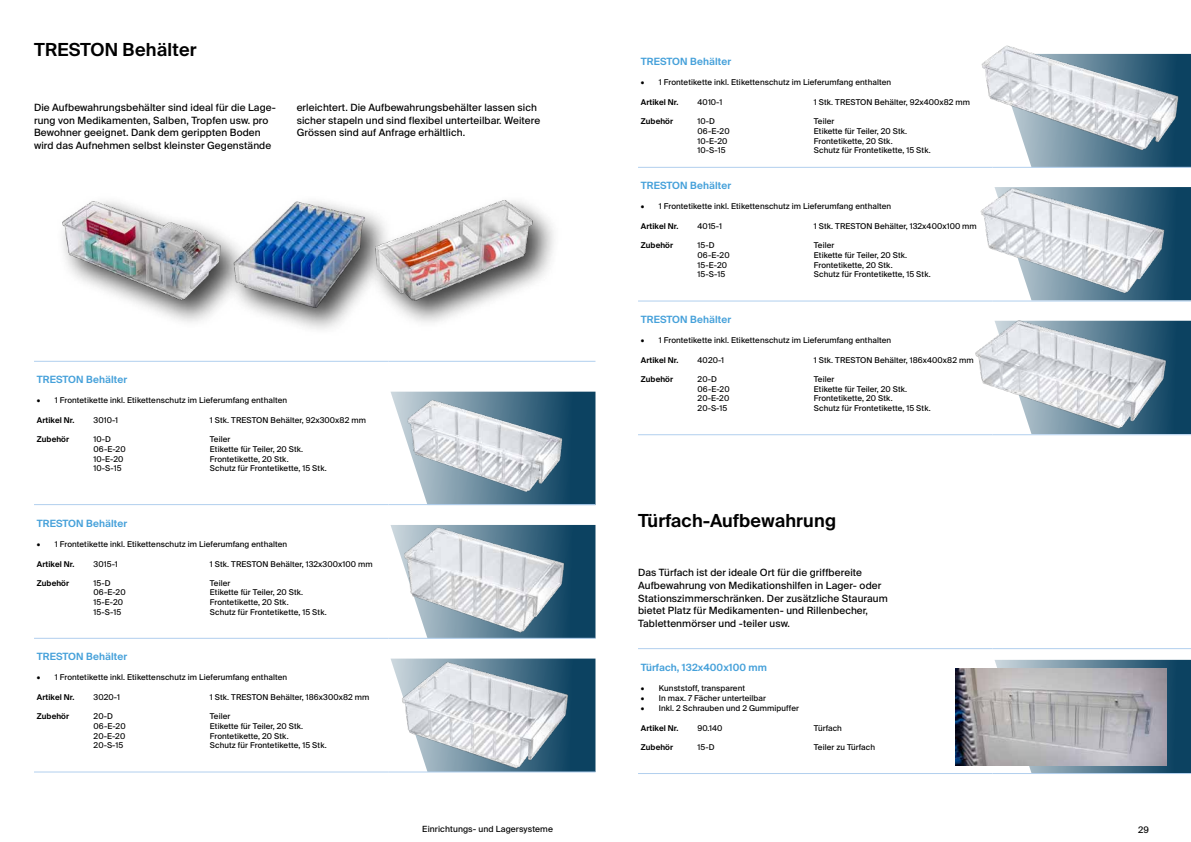
<style>
.page{position:relative;width:1191px;height:842px;background:#fff}
.page>*{position:absolute;margin:0;border:0;box-sizing:border-box;transform-origin:0 0}
.t1{font:600 18px "Suisse Intl";letter-spacing:.01em;color:#000}
.t2{font:10px/12.6px "Suisse Intl";letter-spacing:.01em;color:#000}
.t3{font:600 10px "Suisse Intl";letter-spacing:.01em;color:#46a1da}
.t4{font:9px "Suisse Intl";color:#000}
.t5{font:8.5px "Suisse Intl";letter-spacing:.01em;color:#000}
.t6{font:8px "Suisse Intl";letter-spacing:.01em;color:#000}
.t7{font:600 8px "Suisse Intl";letter-spacing:.01em;color:#000}
</style>
<div class="page">
<div style="left:227px;top:194px;width:167px;height:143px;background:#000;opacity:.75"></div>
<img style="left:251px;top:194px;width:117px;height:122px">
<div style="left:368px;top:193px;width:194px;height:137px;background:#000;opacity:.75"></div>
<img style="left:365px;top:200px;width:178px;height:101px">
<div style="left:56px;top:194px;width:195px;height:136px;background:#000;opacity:.75"></div>
<img style="left:56px;top:195px;width:173px;height:112px">
<svg style="left:390px;top:659px;width:205px;height:113px"></svg>
<svg style="left:391px;top:392px;width:204px;height:112px"></svg>
<div style="left:578px;top:525px;width:17px;height:113px;background:#0c4261"></div>
<hr style="left:34px;top:361px;width:354px;height:1px;background:#b1cfee">
<hr style="left:388px;top:361px;width:207px;height:1px;background:#b1cfee">
<hr style="left:34px;top:504px;width:354px;height:1px;background:#b1cfee">
<hr style="left:388px;top:504px;width:207px;height:1px;background:#b1cfee">
<hr style="left:34px;top:638px;width:354px;height:1px;background:#b1cfee">
<hr style="left:388px;top:638px;width:207px;height:1px;background:#b1cfee">
<hr style="left:34px;top:772px;width:354px;height:1px;background:#b1cfee">
<hr style="left:388px;top:772px;width:207px;height:1px;background:#b1cfee">
<img style="left:397px;top:396px;width:177px;height:100px">
<img style="left:390px;top:524px;width:188px;height:115px">
<img style="left:393px;top:658px;width:184px;height:115px">
<img style="left:967px;top:45px;width:224px;height:122px">
<div style="left:1171px;top:321px;width:20px;height:113px;background:#0c4261"></div>
<div style="left:1174px;top:187px;width:17px;height:113px;background:#0c4261"></div>
<svg style="left:994px;top:660px;width:197px;height:113px"></svg>
<hr style="left:638px;top:167px;width:354px;height:1px;background:#b1cfee">
<hr style="left:992px;top:167px;width:199px;height:1px;background:#b1cfee">
<hr style="left:638px;top:301px;width:354px;height:1px;background:#b1cfee">
<hr style="left:992px;top:301px;width:199px;height:1px;background:#b1cfee">
<hr style="left:638px;top:435px;width:354px;height:1px;background:#b1cfee">
<hr style="left:992px;top:435px;width:199px;height:1px;background:#b1cfee">
<hr style="left:638px;top:648px;width:354px;height:1px;background:#b1cfee">
<hr style="left:992px;top:648px;width:199px;height:1px;background:#b1cfee">
<hr style="left:638px;top:773px;width:354px;height:1px;background:#b1cfee">
<hr style="left:992px;top:773px;width:199px;height:1px;background:#b1cfee">
<img style="left:955px;top:668px;width:212px;height:97px">
<img style="left:973px;top:187px;width:201px;height:115px">
<img style="left:969px;top:320px;width:202px;height:116px">
<h1 class="t1" style="left:34px;top:40px;width:164px">TRESTON Behälter</h1>
<p class="t2" style="left:34px;top:101px;width:243px">Die Aufbewahrungsbehälter sind ideal für die Lage&shy;rung von Medikamenten, Salben, Tropfen usw. pro Bewohner geeignet. Dank dem gerippten Boden wird das Aufnehmen selbst kleinster Gegenstände</p>
<p class="t2" style="left:297px;top:101px;width:245px">erleichtert. Die Aufbewahrungsbehälter lassen sich sicher stapeln und sind flexibel unterteilbar. Weitere<br>Grössen sind auf Anfrage erhältlich.</p>
<p class="t3" style="left:37px;top:374px;width:92px">TRESTON Behälter</p>
<p class="t6" style="left:37px;top:396px;width:252px">• 1 Frontetikette inkl. Etikettenschutz im Lieferumfang enthalten</p>
<p class="t7" style="left:37px;top:416px;width:39px">Artikel Nr.</p>
<p class="t6" style="left:94px;top:416px;width:26px">3010-1</p>
<p class="t6" style="left:210px;top:416px;width:158px">1 Stk. TRESTON Behälter, 92x300x82 mm</p>
<p class="t7" style="left:37px;top:435px;width:34px">Zubehör</p>
<p class="t6" style="left:94px;top:435px;width:19px">10-D</p>
<p class="t6" style="left:210px;top:435px;width:22px">Teiler</p>
<p class="t6" style="left:94px;top:444px;width:34px">06-E-20</p>
<p class="t6" style="left:210px;top:444px;width:95px">Etikette für Teiler, 20 Stk.</p>
<p class="t6" style="left:94px;top:454px;width:31px">10-E-20</p>
<p class="t6" style="left:210px;top:454px;width:80px">Frontetikette, 20 Stk.</p>
<p class="t6" style="left:94px;top:464px;width:29px">10-S-15</p>
<p class="t6" style="left:210px;top:464px;width:118px">Schutz für Frontetikette, 15 Stk.</p>
<p class="t3" style="left:37px;top:517px;width:92px">TRESTON Behälter</p>
<p class="t6" style="left:37px;top:539px;width:252px">• 1 Frontetikette inkl. Etikettenschutz im Lieferumfang enthalten</p>
<p class="t7" style="left:37px;top:559px;width:39px">Artikel Nr.</p>
<p class="t6" style="left:94px;top:559px;width:26px">3015-1</p>
<p class="t6" style="left:210px;top:559px;width:164px">1 Stk. TRESTON Behälter, 132x300x100 mm</p>
<p class="t7" style="left:37px;top:578px;width:34px">Zubehör</p>
<p class="t6" style="left:94px;top:578px;width:19px">15-D</p>
<p class="t6" style="left:210px;top:578px;width:22px">Teiler</p>
<p class="t6" style="left:94px;top:588px;width:34px">06-E-20</p>
<p class="t6" style="left:210px;top:588px;width:95px">Etikette für Teiler, 20 Stk.</p>
<p class="t6" style="left:94px;top:597px;width:31px">15-E-20</p>
<p class="t6" style="left:210px;top:597px;width:80px">Frontetikette, 20 Stk.</p>
<p class="t6" style="left:94px;top:607px;width:29px">15-S-15</p>
<p class="t6" style="left:210px;top:607px;width:118px">Schutz für Frontetikette, 15 Stk.</p>
<p class="t3" style="left:37px;top:651px;width:92px">TRESTON Behälter</p>
<p class="t6" style="left:37px;top:673px;width:252px">• 1 Frontetikette inkl. Etikettenschutz im Lieferumfang enthalten</p>
<p class="t7" style="left:37px;top:693px;width:39px">Artikel Nr.</p>
<p class="t6" style="left:94px;top:693px;width:28px">3020-1</p>
<p class="t6" style="left:210px;top:693px;width:161px">1 Stk. TRESTON Behälter, 186x300x82 mm</p>
<p class="t7" style="left:37px;top:712px;width:34px">Zubehör</p>
<p class="t6" style="left:94px;top:712px;width:21px">20-D</p>
<p class="t6" style="left:210px;top:712px;width:22px">Teiler</p>
<p class="t6" style="left:94px;top:721px;width:34px">06-E-20</p>
<p class="t6" style="left:210px;top:721px;width:95px">Etikette für Teiler, 20 Stk.</p>
<p class="t6" style="left:94px;top:731px;width:33px">20-E-20</p>
<p class="t6" style="left:210px;top:731px;width:80px">Frontetikette, 20 Stk.</p>
<p class="t6" style="left:94px;top:741px;width:31px">20-S-15</p>
<p class="t6" style="left:210px;top:741px;width:118px">Schutz für Frontetikette, 15 Stk.</p>
<p class="t3" style="left:641px;top:56px;width:92px">TRESTON Behälter</p>
<p class="t6" style="left:641px;top:78px;width:252px">• 1 Frontetikette inkl. Etikettenschutz im Lieferumfang enthalten</p>
<p class="t7" style="left:641px;top:98px;width:39px">Artikel Nr.</p>
<p class="t6" style="left:697px;top:98px;width:26px">4010-1</p>
<p class="t6" style="left:814px;top:98px;width:158px">1 Stk. TRESTON Behälter, 92x400x82 mm</p>
<p class="t7" style="left:641px;top:117px;width:34px">Zubehör</p>
<p class="t6" style="left:697px;top:117px;width:19px">10-D</p>
<p class="t6" style="left:814px;top:117px;width:22px">Teiler</p>
<p class="t6" style="left:697px;top:126px;width:34px">06-E-20</p>
<p class="t6" style="left:814px;top:126px;width:95px">Etikette für Teiler, 20 Stk.</p>
<p class="t6" style="left:697px;top:136px;width:31px">10-E-20</p>
<p class="t6" style="left:814px;top:136px;width:80px">Frontetikette, 20 Stk.</p>
<p class="t6" style="left:697px;top:146px;width:29px">10-S-15</p>
<p class="t6" style="left:814px;top:146px;width:118px">Schutz für Frontetikette, 15 Stk.</p>
<p class="t3" style="left:641px;top:180px;width:92px">TRESTON Behälter</p>
<p class="t6" style="left:641px;top:202px;width:252px">• 1 Frontetikette inkl. Etikettenschutz im Lieferumfang enthalten</p>
<p class="t7" style="left:641px;top:222px;width:39px">Artikel Nr.</p>
<p class="t6" style="left:697px;top:222px;width:26px">4015-1</p>
<p class="t6" style="left:814px;top:222px;width:164px">1 Stk. TRESTON Behälter, 132x400x100 mm</p>
<p class="t7" style="left:641px;top:241px;width:34px">Zubehör</p>
<p class="t6" style="left:697px;top:241px;width:19px">15-D</p>
<p class="t6" style="left:814px;top:241px;width:22px">Teiler</p>
<p class="t6" style="left:697px;top:251px;width:34px">06-E-20</p>
<p class="t6" style="left:814px;top:251px;width:95px">Etikette für Teiler, 20 Stk.</p>
<p class="t6" style="left:697px;top:260px;width:31px">15-E-20</p>
<p class="t6" style="left:814px;top:260px;width:80px">Frontetikette, 20 Stk.</p>
<p class="t6" style="left:697px;top:270px;width:29px">15-S-15</p>
<p class="t6" style="left:814px;top:270px;width:118px">Schutz für Frontetikette, 15 Stk.</p>
<p class="t3" style="left:641px;top:314px;width:92px">TRESTON Behälter</p>
<p class="t6" style="left:641px;top:335px;width:252px">• 1 Frontetikette inkl. Etikettenschutz im Lieferumfang enthalten</p>
<p class="t7" style="left:641px;top:355px;width:39px">Artikel Nr.</p>
<p class="t6" style="left:697px;top:355px;width:28px">4020-1</p>
<p class="t6" style="left:814px;top:355px;width:161px">1 Stk. TRESTON Behälter, 186x400x82 mm</p>
<p class="t7" style="left:641px;top:375px;width:34px">Zubehör</p>
<p class="t6" style="left:697px;top:375px;width:21px">20-D</p>
<p class="t6" style="left:814px;top:375px;width:22px">Teiler</p>
<p class="t6" style="left:697px;top:384px;width:34px">06-E-20</p>
<p class="t6" style="left:814px;top:384px;width:95px">Etikette für Teiler, 20 Stk.</p>
<p class="t6" style="left:697px;top:394px;width:33px">20-E-20</p>
<p class="t6" style="left:814px;top:394px;width:80px">Frontetikette, 20 Stk.</p>
<p class="t6" style="left:697px;top:403px;width:31px">20-S-15</p>
<p class="t6" style="left:814px;top:403px;width:118px">Schutz für Frontetikette, 15 Stk.</p>
<h1 class="t1" style="left:638px;top:510px;width:199px">Türfach-Aufbewahrung</h1>
<p class="t2" style="left:638px;top:566px;width:251px">Das Türfach ist der ideale Ort für die griffbereite Aufbewahrung von Medikationshilfen in Lager- oder Stationszimmerschränken. Der zusätzliche Stauraum bietet Platz für Medikamenten- und Rillenbecher, Tablettenmörser und -teiler usw.</p>
<p class="t3" style="left:641px;top:661px;width:127px">Türfach, 132x400x100 mm</p>
<p class="t6" style="left:641px;top:683px;width:106px">• Kunststoff, transparent</p>
<p class="t6" style="left:641px;top:693px;width:127px">• In max. 7 Fächer unterteilbar</p>
<p class="t6" style="left:641px;top:703px;width:160px">• Inkl. 2 Schrauben und 2 Gummipuffer</p>
<p class="t7" style="left:641px;top:723px;width:39px">Artikel Nr.</p>
<p class="t6" style="left:697px;top:723px;width:26px">90.140</p>
<p class="t6" style="left:814px;top:723px;width:30px">Türfach</p>
<p class="t7" style="left:641px;top:742px;width:34px">Zubehör</p>
<p class="t6" style="left:697px;top:742px;width:19px">15-D</p>
<p class="t6" style="left:814px;top:742px;width:63px">Teiler zu Türfach</p>
<p class="t5" style="left:422px;top:824px;width:132px">Einrichtungs- und Lagersysteme</p>
<p class="t4" style="left:1138px;top:824px;width:12px">29</p>
</div>
